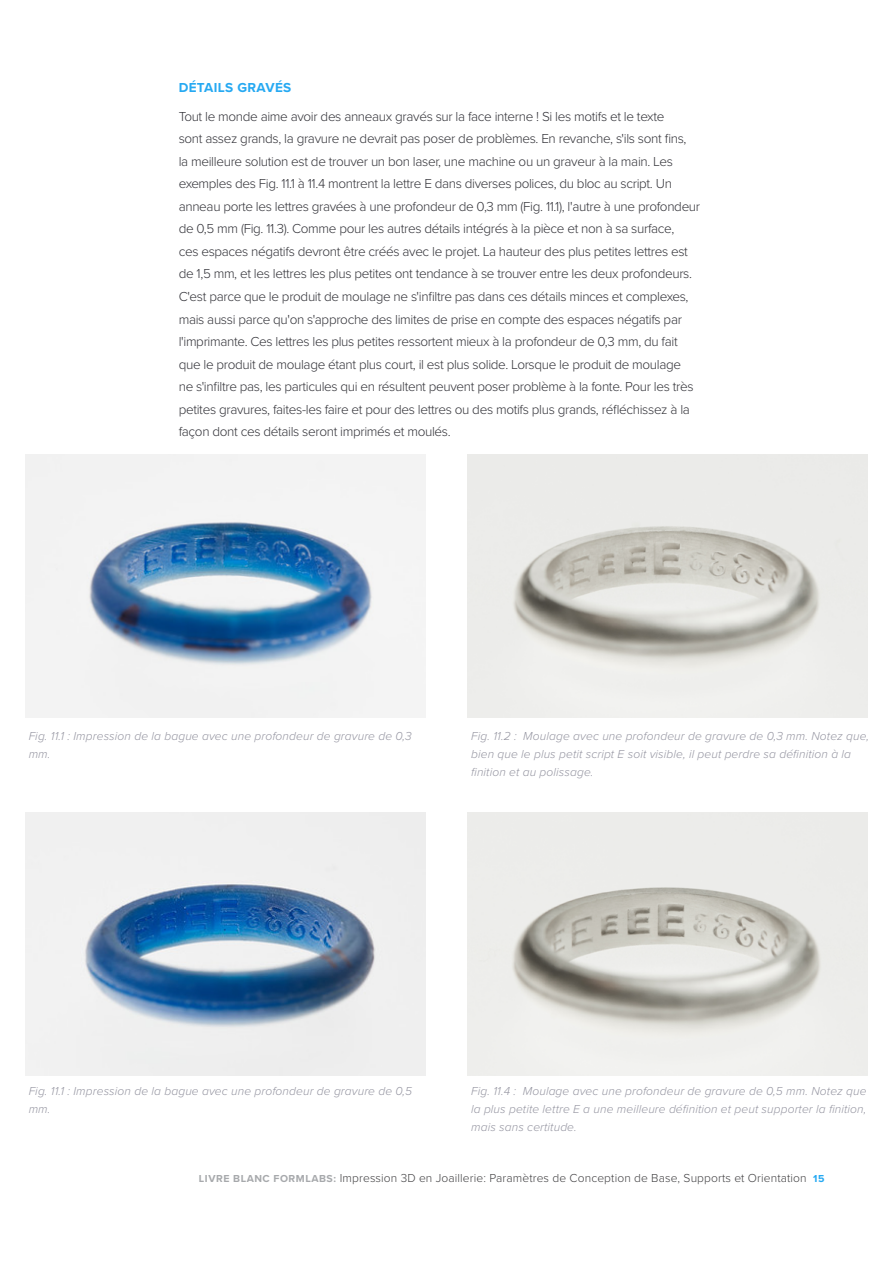
<style>
.page{position:relative;width:893px;height:1263px;background:#fff}
.page>*{position:absolute;margin:0;border:0;box-sizing:border-box;transform-origin:0 0}
.t1{font:300 13.5px/22.5px "Proxima Nova";letter-spacing:-.025em;color:#323238}
.t2{font:700 13.5px "Proxima Nova";letter-spacing:.025em;color:#26a9f2}
.t3{font:italic 300 12px/18px "Proxima Nova";letter-spacing:.01em;color:#9494a0}
.t4{font:300 12px "Proxima Nova";letter-spacing:.01em;color:#414042}
.s1{font-weight:700;font-size:10.5px;color:#a7a9ac}
.s2{font-weight:700;font-size:10.5px;color:#26a9f2}
</style>
<div class="page">
<img style="left:25px;top:455px;width:400px;height:262px">
<img style="left:25px;top:813px;width:400px;height:262px">
<img style="left:468px;top:455px;width:399px;height:262px">
<img style="left:468px;top:813px;width:399px;height:262px">
<p class="t2" style="left:179px;top:77px;width:114px">DÉTAILS GRAVÉS</p>
<p class="t1" style="left:179px;top:104px;width:523px">Tout le monde aime avoir des anneaux gravés sur la face interne ! Si les motifs et le texte<br>sont assez grands, la gravure ne devrait pas poser de problèmes. En revanche, s'ils sont fins,<br>la meilleure solution est de trouver un bon laser, une machine ou un graveur à la main. Les exemples des Fig. 11.1 à 11.4 montrent la lettre E dans diverses polices, du bloc au script. Un anneau porte les lettres gravées à une profondeur de 0,3 mm (Fig. 11.1), l'autre à une profondeur de 0,5 mm (Fig. 11.3). Comme pour les autres détails intégrés à la pièce et non à sa surface,<br>ces espaces négatifs devront être créés avec le projet. La hauteur des plus petites lettres est de 1,5 mm, et les lettres les plus petites ont tendance à se trouver entre les deux profondeurs.<br>C'est parce que le produit de moulage ne s'infiltre pas dans ces détails minces et complexes, mais aussi parce qu'on s'approche des limites de prise en compte des espaces négatifs par l'imprimante. Ces lettres les plus petites ressortent mieux à la profondeur de 0,3 mm, du fait que le produit de moulage étant plus court, il est plus solide. Lorsque le produit de moulage<br>ne s'infiltre pas, les particules qui en résultent peuvent poser problème à la fonte. Pour les très petites gravures, faites-les faire et pour des lettres ou des motifs plus grands, réfléchissez à la façon dont ces détails seront imprimés et moulés.</p>
<p class="t3" style="left:29px;top:726px;width:385px">Fig. 11.1 : Impression de la bague avec une profondeur de gravure de 0,3 mm.</p>
<p class="t3" style="left:471px;top:726px;width:400px">Fig. 11.2 : Moulage avec une profondeur de gravure de 0,3 mm. Notez que, bien que le plus petit script E soit visible, il peut perdre sa définition à la finition et au polissage.</p>
<p class="t3" style="left:29px;top:1081px;width:385px">Fig. 11.1 : Impression de la bague avec une profondeur de gravure de 0,5 mm.</p>
<p class="t3" style="left:471px;top:1081px;width:397px;text-align:justify">Fig. 11.4 : Moulage avec une profondeur de gravure de 0,5 mm. Notez que la plus petite lettre E a une meilleure définition et peut supporter la finition, mais sans certitude.</p>
<p class="t4" style="left:199px;top:1169px;width:627px"><span class="s1">LIVRE BLANC FORMLABS:</span> Impression 3D en Joaillerie: Paramètres de Conception de Base, Supports et Orientation <span class="s2">15</span></p>
</div>
